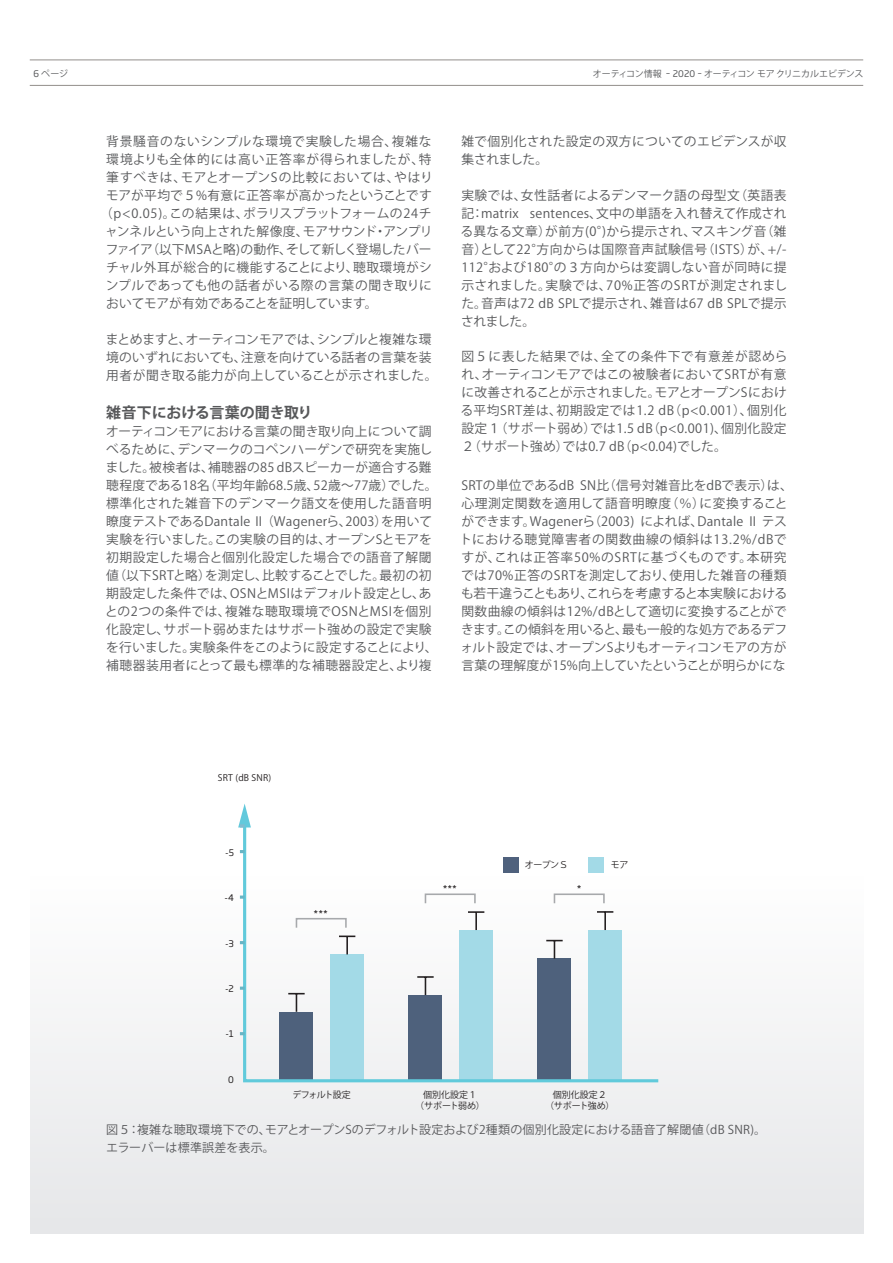
<style>
.page{position:relative;width:893px;height:1263px;background:#fff}
.page>*{position:absolute;margin:0;border:0;box-sizing:border-box;transform-origin:0 0}
.OTI20_WP_Subhead_10{font:700 15px "Koz Go Pro";color:#57585a}
.t1{font:12.75px/18px "Koz Go Pro";letter-spacing:.02em;color:#57585a}
.t2{font:12.75px/18px "Koz Go Pro";color:#57585a}
.t3{font:12.75px "Koz Go Pro";letter-spacing:-.04em;color:#57585a}
.t4{font:12.75px "Koz Go Pro";letter-spacing:-.015em;color:#57585a}
.t5{font:12.75px "Koz Go Pro";letter-spacing:.045em;color:#57585a}
.t6{font:12.75px "Koz Go Pro";letter-spacing:.04em;color:#57585a}
.t7{font:12.75px "Koz Go Pro";letter-spacing:.06em;color:#57585a}
.t8{font:12.75px "Koz Go Pro";letter-spacing:.075em;color:#57585a}
.t9{font:12.75px "Koz Go Pro";letter-spacing:-.02em;color:#57585a}
.OTI20_WP_Caption_Ita{font:12px "Koz Go Pro";letter-spacing:.02em;color:#57585a}
.OTI20_diagram_center{font:9px "Koz Go Pro";color:#231f20}
.OTI18_Master-page_he{font:9px "Koz Go Pro";letter-spacing:-.025em;color:#57585a}
.OTI20_diagram_right{font:9px "Soho Gothic Pro";color:#231f20}
.OTI20_diagram_center-2{font:9px "Koz Go Pro";letter-spacing:-.08em;color:#231f20}
.OTI20_diagram_center-3{font:9px "Soho Gothic Pro";color:#231f20}
.s1{font-family:"Soho Gothic Pro"}
</style>
<div class="page">
<div style="left:30px;top:876px;width:833px;height:357px;background:linear-gradient(to bottom,#fefefe,#e5e7e9)"></div>
<hr style="left:30px;top:85px;width:833px;height:1px;background:#928e8b">
<hr style="left:30px;top:60px;width:833px;height:1px;background:#928e8b">
<svg style="left:241px;top:827px;width:417px;height:255px"></svg>
<svg style="left:238px;top:804px;width:13px;height:23px"></svg>
<div style="left:296px;top:918px;width:51px;height:10px;border:2px solid #a7a9ac"></div>
<svg style="left:288px;top:993px;width:17px;height:19px"></svg>
<svg style="left:339px;top:935px;width:16px;height:19px"></svg>
<div style="left:425px;top:893px;width:51px;height:11px;border:2px solid #a7a9ac"></div>
<svg style="left:417px;top:976px;width:17px;height:19px"></svg>
<svg style="left:468px;top:911px;width:16px;height:19px"></svg>
<div style="left:554px;top:893px;width:51px;height:11px;border:2px solid #a7a9ac"></div>
<svg style="left:546px;top:940px;width:17px;height:19px"></svg>
<svg style="left:597px;top:911px;width:16px;height:19px"></svg>
<svg style="left:240px;top:1032px;width:5px;height:3px"></svg>
<svg style="left:240px;top:941px;width:5px;height:3px"></svg>
<svg style="left:240px;top:986px;width:5px;height:4px"></svg>
<svg style="left:240px;top:895px;width:5px;height:4px"></svg>
<svg style="left:240px;top:850px;width:5px;height:3px"></svg>
<div style="left:588px;top:857px;width:16px;height:15px;background:#a3dae7"></div>
<div style="left:503px;top:857px;width:16px;height:15px;background:#4f617d"></div>
<p class="OTI18_Master-page_he" style="left:34px;top:67px;width:36px"><span class="s1">6</span> ページ</p>
<p class="OTI18_Master-page_he" style="left:593px;top:67px;width:272px">オーティコン情報 <span class="s1">– 2020 –</span> オーティコン モア クリニカルエビデンス</p>
<p class="t7" style="left:106px;top:133px;width:327px">背景騒音のないシンプルな環境で実験した場合、複雑な</p>
<p class="t8" style="left:106px;top:151px;width:327px">環境よりも全体的には高い正答率が得られましたが、特</p>
<p class="t5" style="left:106px;top:169px;width:328px">筆すべきは、モアとオープンSの比較においては、やはり</p>
<p class="t1" style="left:106px;top:187px;width:327px">モアが平均で５%有意に正答率が高かったということです</p>
<p class="t1" style="left:100px;top:205px;width:333px">（p&lt;0.05)。この結果は、ポラリスプラットフォームの24チ</p>
<p class="t4" style="left:105px;top:223px;width:329px">ャンネルという向上された解像度、モアサウンド・アンプリ</p>
<p class="t3" style="left:106px;top:241px;width:328px">ファイア（以下MSAと略)の動作、そして新しく登場したバー</p>
<p class="t6" style="left:106px;top:259px;width:327px">チャル外耳が総合的に機能することにより、聴取環境がシ</p>
<p class="t1" style="left:106px;top:277px;width:328px">ンプルであっても他の話者がいる際の言葉の聞き取りに</p>
<p class="t9" style="left:106px;top:295px;width:273px">おいてモアが有効であることを証明しています。</p>
<p class="t2" style="left:106px;top:331px;width:333px">まとめますと、オーティコンモアでは、シンプルと複雑な環境のいずれにおいても、注意を向けている話者の言葉を装用者が聞き取る能力が向上していることが示されました。</p>
<p class="OTI20_WP_Subhead_10" style="left:106px;top:403px;width:208px">雑音下における言葉の聞き取り</p>
<p class="t1" style="left:105px;top:423px;width:334px">オーティコンモアにおける言葉の聞き取り向上について調べるために、デンマークのコペンハーゲンで研究を実施しました。被検者は、補聴器の85 dBスピーカーが適合する難聴程度である18名（平均年齢68.5歳、52歳～77歳）でした。標準化された雑音下のデンマーク語文を使用した語音明瞭度テストであるDantale II （Wagenerら、2003）を用いて実験を行いました。この実験の目的は、オープンSとモアを初期設定した場合と個別化設定した場合での語音了解閾値（以下SRTと略）を測定し、比較することでした。最初の初期設定した条件では、OSNとMSIはデフォルト設定とし、あとの2つの条件では、複雑な聴取環境でOSNとMSIを個別化設定し、サポート弱めまたはサポート強めの設定で実験を行いました。実験条件をこのように設定することにより、補聴器装用者にとって最も標準的な補聴器設定と、より複</p>
<p class="t1" style="left:461px;top:133px;width:327px">雑で個別化された設定の双方についてのエビデンスが収集されました。</p>
<p class="t1" style="left:461px;top:187px;width:328px;text-align:justify">実験では、女性話者によるデンマーク語の母型文（英語表記：matrix sentences、文中の単語を入れ替えて作成される異なる文章）が前方(0°)から提示され、マスキング音（雑音）として22°方向からは国際音声試験信号（ISTS）が、+/- 112°および180°の３方向からは変調しない音が同時に提示されました。実験では、70%正答のSRTが測定されました。音声は72 dB SPLで提示され、雑音は67 dB SPLで提示されました。</p>
<p class="t1" style="left:461px;top:347px;width:328px;text-align:justify">図５に表した結果では、全ての条件下で有意差が認められ、オーティコンモアではこの被験者においてSRTが有意に改善されることが示されました。モアとオープンSにおける平均SRT差は、初期設定では1.2 dB（p&lt;0.001）、個別化設定１（サポート弱め）では1.5 dB（p&lt;0.001)、個別化設定２（サポート強め）では0.7 dB（p&lt;0.04)でした。</p>
<p class="t1" style="left:460px;top:476px;width:335px">SRTの単位であるdB SN比（信号対雑音比をdBで表示）は、心理測定関数を適用して語音明瞭度（％）に変換することができます。Wagenerら（2003) によれば、Dantale II テストにおける聴覚障害者の関数曲線の傾斜は13.2%/dBですが、これは正答率50%のSRTに基づくものです。本研究では70%正答のSRTを測定しており、使用した雑音の種類も若干違うこともあり、これらを考慮すると本実験における関数曲線の傾斜は12%/dBとして適切に変換することができます。この傾斜を用いると、最も一般的な処方であるデフォルト設定では、オープンSよりもオーティコンモアの方が言葉の理解度が15%向上していたということが明らかにな</p>
<p class="OTI20_diagram_center" style="left:218px;top:772px;width:55px">SRT (dB SNR)</p>
<p class="OTI20_diagram_right" style="left:225px;top:845px;width:10px">-5</p>
<p class="OTI20_diagram_right" style="left:224px;top:891px;width:11px">-4</p>
<p class="OTI20_diagram_right" style="left:225px;top:936px;width:10px">-3</p>
<p class="OTI20_diagram_right" style="left:225px;top:982px;width:10px">-2</p>
<p class="OTI20_diagram_right" style="left:225px;top:1027px;width:10px">-1</p>
<p class="OTI20_diagram_right" style="left:228px;top:1072px;width:7px">0</p>
<p class="OTI20_diagram_center-3" style="left:314px;top:906px;width:16px">***</p>
<p class="OTI20_diagram_center" style="left:525px;top:859px;width:45px">オープンＳ</p>
<p class="OTI20_diagram_center-3" style="left:443px;top:882px;width:16px">***</p>
<p class="OTI20_diagram_center-3" style="left:577px;top:882px;width:6px">*</p>
<p class="OTI20_diagram_center" style="left:611px;top:859px;width:19px">モア</p>
<p class="OTI20_diagram_center-2" style="left:292px;top:1089px;width:60px">デフォルト設定</p>
<p class="OTI20_diagram_center" style="left:423px;top:1089px;width:55px">個別化設定１</p>
<p class="OTI20_diagram_center" style="left:415px;top:1099px;width:71px">（サポート弱め）</p>
<p class="OTI20_diagram_center" style="left:553px;top:1089px;width:55px">個別化設定２</p>
<p class="OTI20_diagram_center" style="left:545px;top:1099px;width:71px">（サポート強め）</p>
<p class="OTI20_WP_Caption_Ita" style="left:106px;top:1122px;width:661px">図５：複雑な聴取環境下での、モアとオープンSのデフォルト設定および2種類の個別化設定における語音了解閾値（dB SNR)。</p>
<p class="OTI20_WP_Caption_Ita" style="left:106px;top:1140px;width:170px">エラーバーは標準誤差を表示。</p>
</div>
